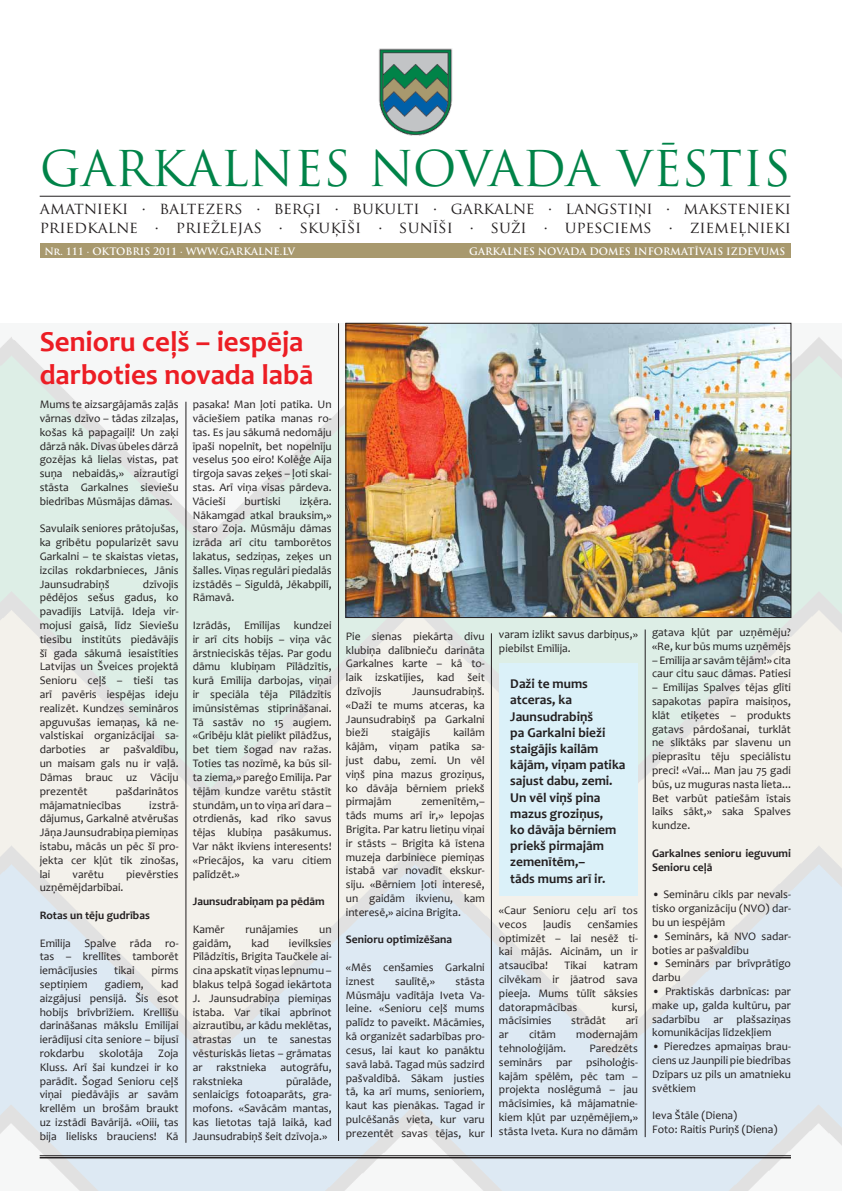
<style>
.page{position:relative;width:842px;height:1191px;background:#fff}
.page>*{position:absolute;margin:0;border:0;box-sizing:border-box;transform-origin:0 0}
.t1{font:48px "Trajan Pro";color:#008348}
.t2{font:700 29px/33px "Candara";color:#ec1d24}
.t3{font:16px/19.2px "Trajan Pro";color:#231f20}
.t4{font:700 13.5px/16.2px "Candara";color:#231f20}
.t5{font:11.5px/13.8px "Candara";color:#231f20;text-align:justify}
.t6{font:700 11.5px/13.8px "Candara";color:#231f20}
.t7{font:700 10px "Trajan Pro";color:#fff}
</style>
<div class="page">
<img style="left:0;top:323px;width:842px;height:868px">
<div style="left:40px;top:244px;width:750px;height:14px;background:#a8996e"></div>
<hr style="left:40px;top:196px;width:750px;height:1px;background:#231f20">
<hr style="left:40px;top:1155px;width:751px;height:1px;background:#231f20">
<hr style="left:40px;top:1157px;width:751px;height:1px;background:#231f20">
<img style="left:378px;top:49px;width:74px;height:87px">
<img style="left:348px;top:325px;width:441px;height:290px">
<div style="left:346px;top:323px;width:445px;height:294px;border:1px solid #231f20"></div>
<div style="left:499px;top:663px;width:139px;height:233px;background:#dbf1f9"></div>
<hr style="left:186px;top:402px;width:1px;height:740px;background:#231f20">
<hr style="left:338px;top:323px;width:1px;height:817px;background:#231f20">
<hr style="left:491px;top:633px;width:1px;height:504px;background:#231f20">
<hr style="left:645px;top:629px;width:1px;height:508px;background:#231f20">
<h1 class="t1" style="left:40px;top:138px;width:753px">GARKALNES NOVADA VĒSTIS</h1>
<h3 class="t3" style="left:40px;top:198px;width:753px">amatnieki · baltezers · berģi · bukulti · garkalne · langstiņi · makstenieki priedkalne · priežlejas · skuķīši · sunīši · suži · upesciems · ziemeļnieki</h3>
<p class="t7" style="left:44px;top:245px;width:252px">Nr. 111 · OKTOBRIS 2011 · WWW.GARKALNE.LV</p>
<p class="t7" style="left:469px;top:245px;width:318px">GARKALNES NOVADA DOMES INFORMATĪVAIS IZDEVUMS</p>
<h2 class="t2" style="left:40px;top:325px;width:275px">Senioru ceļš – iespēja darboties novada labā</h2>
<p class="t5" style="left:40px;top:397px;width:140px">Mums te aizsargājamās zaļās vārnas dzīvo – tādas zilzaļas, košas kā papagaiļi! Un zaķi dārzā nāk. Divas ūbeles dārzā gozējas kā lielas vistas, pat suņa nebaidās,» aizrautīgi stāsta Garkalnes sieviešu biedrības Mūsmājas dāmas.</p>
<p class="t5" style="left:40px;top:521px;width:140px">Savulaik seniores prātojušas, ka gribētu popularizēt savu Garkalni – te skaistas vietas, izcilas rokdarbnieces, Jānis Jaunsudrabiņš</p>
<p class="t5" style="left:193px;top:397px;width:140px">pasaka! Man ļoti patika. Un vāciešiem patika manas ro&shy;tas. Es jau sākumā nedomāju īpaši nopelnīt, bet nopelnīju veselus 500 eiro! Kolēģe Aija tirgoja savas zeķes – ļoti skai&shy;stas. Arī viņa visas pārdeva.<br>Vācieši</p>
<p class="t5" style="left:193px;top:494px;width:140px;text-indent:107px">izķēra.<br>Nākamgad atkal brauksim,» staro Zoja. Mūsmāju dāmas izrāda arī citu tamborētos lakatus, sedziņas, zeķes un šalles. Viņas regulāri piedalās izstādēs – Siguldā, Jēkabpilī, Rāmavā.</p>
<p class="t5" style="left:193px;top:618px;width:140px">Izrādās, Emīlijas kundzei ir arī cits hobijs – viņa vāc ārstnieciskās tējas. Par godu dāmu klubiņam Pīlādzītis, kurā Emīlija darbojas, viņai ir speciāla tēja Pīlādzītis imūnsistēmas stiprināšanai.<br>Tā sastāv no 15 augiem. «Gribēju klāt pielikt pīlādžus, bet tiem šogad nav ražas.<br>Toties tas nozīmē, ka būs sil&shy;ta ziema,» pareģo Emīlija. Par tējām kundze varētu stāstīt stundām, un to viņa arī dara – otrdienās, kad rīko savus tējas klubiņa pasākumus.<br>Var nākt ikviens interesents! «Priecājos, ka varu citiem palīdzēt.»</p>
<p class="t6" style="left:193px;top:894px;width:133px">Jaunsudrabiņam pa pēdām</p>
<p class="t5" style="left:193px;top:922px;width:33px">Kamēr</p>
<p class="t5" style="left:245px;top:922px;width:54px">runājamies</p>
<p class="t5" style="left:319px;top:922px;width:14px">un</p>
<p class="t5" style="left:193px;top:935px;width:40px">gaidām,</p>
<p class="t5" style="left:251px;top:935px;width:19px">kad</p>
<p class="t5" style="left:245px;top:494px;width:38px">burtiski</p>
<p class="t5" style="left:40px;top:577px;width:140px;text-indent:103px">dzīvojis pēdējos sešus gadus, ko pavadījis Latvijā. Ideja vir&shy;mojusi gaisā, līdz Sieviešu tiesību institūts piedāvājis šī gada sākumā iesaistīties Latvijas un Šveices projektā Senioru ceļš – tieši tas arī pavēris iespējas ideju realizēt. Kundzes semināros apguvušas iemaņas, kā ne&shy;valstiskai organizācijai sa&shy;darboties ar pašvaldību, un maisam gals nu ir vaļā.<br>Dāmas brauc uz Vāciju prezentēt</p>
<p class="t5" style="left:40px;top:784px;width:140px;text-indent:76px">pašdarinātos mājamatniecības</p>
<p class="t5" style="left:40px;top:797px;width:140px;text-indent:110px">izstrā&shy;dājumus, Garkalnē atvērušas Jāņa Jaunsudrabiņa piemiņas istabu, mācās un pēc šī pro&shy;jekta cer kļūt tik zinošas, lai</p>
<p class="t5" style="left:73px;top:866px;width:33px">varētu</p>
<p class="t5" style="left:126px;top:866px;width:54px">pievērsties</p>
<p class="t5" style="left:40px;top:880px;width:85px">uzņēmējdarbībai.</p>
<p class="t6" style="left:40px;top:908px;width:112px">Rotas un tēju gudrības</p>
<p class="t5" style="left:40px;top:935px;width:140px">Emīlija Spalve rāda ro&shy;tas – krellītes tamborēt iemācījusies</p>
<p class="t5" style="left:193px;top:935px;width:140px;text-indent:96px">ievilksies Pīlādzītis, Brigita Taučkele ai&shy;cina apskatīt viņas lepnumu – blakus telpā šogad iekārtota J. Jaunsudrabiņa piemiņas istaba. Var tikai apbrīnot aizrautību, ar kādu meklētas, atrastas un te sanestas vēsturiskās lietas – grāmatas ar rakstnieka autogrāfu, rakstnieka</p>
<p class="t5" style="left:114px;top:963px;width:22px">tikai</p>
<p class="t5" style="left:151px;top:963px;width:29px">pirms</p>
<p class="t5" style="left:40px;top:977px;width:140px;text-indent:121px">kad aizgājusi pensijā. Šis esot hobijs brīvbrīžiem. Krellīšu darināšanas mākslu Emīlijai ierādījusi cita seniore – bijusī rokdarbu</p>
<p class="t5" style="left:40px;top:977px;width:49px">septiņiem</p>
<p class="t5" style="left:105px;top:977px;width:40px">gadiem,</p>
<p class="t5" style="left:99px;top:1046px;width:45px">skolotāja</p>
<p class="t5" style="left:40px;top:1046px;width:140px;text-indent:118px">Zoja Kluss. Arī šai kundzei ir ko parādīt. Šogad Senioru ceļš viņai piedāvājis ar savām krellēm un brošām braukt uz izstādi Bavārijā. «Oiii, tas bija lielisks brauciens! Kā</p>
<p class="t5" style="left:193px;top:1073px;width:140px;text-indent:93px">pūralāde, senlaicīgs fotoaparāts, gra&shy;mofons. «Savācām mantas, kas lietotas tajā laikā, kad Jaunsudrabiņš šeit dzīvoja.»</p>
<p class="t5" style="left:346px;top:629px;width:140px">Pie sienas piekārta divu klubiņa dalībnieču darināta Garkalnes karte – kā to&shy;laik izskatījies, kad šeit dzīvojis</p>
<p class="t5" style="left:346px;top:684px;width:140px;text-indent:66px">Jaunsudrabiņš. «Daži te mums atceras, ka Jaunsudrabiņš pa Garkalni bieži</p>
<p class="t5" style="left:346px;top:725px;width:140px;text-indent:107px">kailām kājām, viņam patika sa&shy;just dabu, zemi. Un vēl viņš pina mazus groziņus, ko dāvāja bērniem priekš pirmajām</p>
<p class="t5" style="left:391px;top:725px;width:40px">staigājis</p>
<p class="t5" style="left:346px;top:794px;width:140px;text-indent:76px">zemenītēm,– tāds mums arī ir,» lepojas Brigita. Par katru lietiņu viņai ir stāsts – Brigita kā īstena muzeja darbiniece piemiņas istabā var novadīt ekskur&shy;siju. «Bērniem ļoti interesē, un gaidām ikvienu, kam interesē,» aicina Brigita.</p>
<p class="t6" style="left:346px;top:932px;width:108px">Senioru optimizēšana</p>
<p class="t5" style="left:346px;top:960px;width:140px">«Mēs cenšamies Garkalni iznest</p>
<p class="t5" style="left:395px;top:974px;width:41px">saulītē,»</p>
<p class="t5" style="left:346px;top:974px;width:140px;text-indent:110px">stāsta Mūsmāju vadītāja Iveta Va&shy;leine. «Senioru ceļš mums palīdz to paveikt. Mācāmies, kā organizēt sadarbības pro&shy;cesus, lai kaut ko panāktu savā labā. Tagad mūs sadzird pašvaldībā. Sākam justies tā, ka arī mums, senioriem, kaut kas pienākas. Tagad ir pulcēšanās vieta, kur varu prezentēt savas tējas, kur</p>
<p class="t5" style="left:499px;top:627px;width:140px">varam izlikt savus darbiņus,» piebilst Emīlija.</p>
<p class="t4" style="left:510px;top:675px;width:117px">Daži te mums atceras, ka<br>Jaunsudrabiņš<br>pa Garkalni bieži staigājis kailām kājām, viņam patika sajust dabu, zemi.<br>Un vēl viņš pina mazus groziņus,<br>ko dāvāja bērniem priekš pirmajām zemenītēm,–<br>tāds mums arī ir.</p>
<p class="t5" style="left:499px;top:903px;width:140px">«Caur Senioru ceļu arī tos vecos</p>
<p class="t5" style="left:543px;top:917px;width:30px">ļaudis</p>
<p class="t5" style="left:499px;top:917px;width:140px;text-indent:88px">cenšamies optimizēt – lai nesēž ti&shy;kai mājās. Aicinām, un ir atsaucība!</p>
<p class="t5" style="left:499px;top:958px;width:140px;text-indent:104px">katram cilvēkam ir jāatrod sava pieeja. Mums tūlīt sāksies datorapmācības</p>
<p class="t5" style="left:565px;top:958px;width:24px">Tikai</p>
<p class="t5" style="left:612px;top:999px;width:28px">kursi,</p>
<p class="t5" style="left:499px;top:1013px;width:54px">mācīsimies</p>
<p class="t5" style="left:571px;top:1013px;width:36px">strādāt</p>
<p class="t5" style="left:626px;top:1013px;width:14px">arī</p>
<p class="t5" style="left:499px;top:1027px;width:11px">ar</p>
<p class="t5" style="left:529px;top:1027px;width:28px">citām</p>
<p class="t5" style="left:576px;top:1027px;width:63px">modernajām</p>
<p class="t5" style="left:499px;top:1041px;width:69px">tehnoloģijām.</p>
<p class="t5" style="left:499px;top:1041px;width:140px;text-indent:91px">Paredzēts seminārs par psiholoģis&shy;kajām spēlēm, pēc tam – projekta noslēgumā – jau mācīsimies, kā mājamatnie&shy;kiem kļūt par uzņēmējiem,» stāsta Iveta. Kura no dāmām</p>
<p class="t5" style="left:652px;top:625px;width:140px">gatava kļūt par uzņēmēju? «Re, kur būs mums uzņēmējs</p>
<p class="t5" style="left:652px;top:653px;width:140px">– Emīlija ar savām tējām!» cita caur citu sauc dāmas. Patiesi</p>
<p class="t5" style="left:652px;top:680px;width:140px">– Emīlijas Spalves tējas glīti sapakotas papīra maisiņos, klāt etiķetes – produkts gatavs pārdošanai, turklāt ne sliktāks par slavenu un pieprasītu tēju speciālistu preci! «Vai... Man jau 75 gadi būs, uz muguras nasta lieta...<br>Bet varbūt patiešām īstais laiks sākt,» saka Spalves kundze.</p>
<p class="t6" style="left:652px;top:846px;width:140px">Garkalnes senioru ieguvumi<br>Senioru ceļā</p>
<p class="t5" style="left:652px;top:887px;width:140px">• Semināru cikls par nevals&shy;tisko organizāciju (NVO) dar&shy;bu un iespējām</p>
<p class="t5" style="left:652px;top:929px;width:140px">• Seminārs, kā NVO sadar&shy;boties ar pašvaldību</p>
<p class="t5" style="left:652px;top:956px;width:140px">• Seminārs par brīvprātīgo darbu</p>
<p class="t5" style="left:652px;top:984px;width:140px">• Praktiskās darbnīcas: par make up, galda kultūru, par sadarbību ar plašsaziņas komunikācijas līdzekļiem</p>
<p class="t5" style="left:652px;top:1039px;width:140px">• Pieredzes apmaiņas brau&shy;ciens uz Jaunpili pie biedrības Dzīpars uz pils un amatnieku svētkiem</p>
<p class="t5" style="left:652px;top:1108px;width:127px">Ieva Štāle (Diena)<br>Foto: Raitis Puriņš (Diena)</p>
</div>
